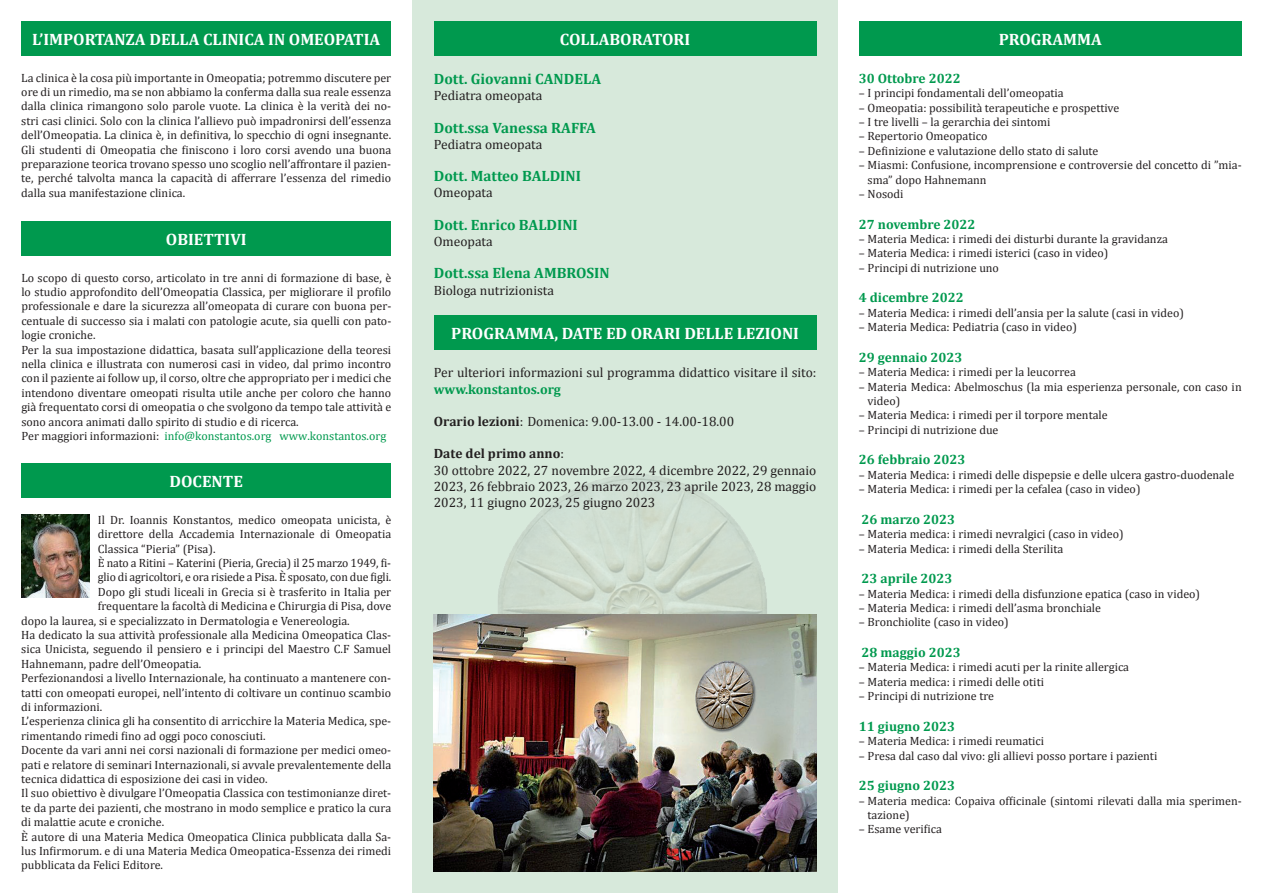
<style>
.page{position:relative;width:1263px;height:893px;background:#fff}
.page>*{position:absolute;margin:0;border:0;box-sizing:border-box;transform-origin:0 0}
.t1{font:700 16.5px "Cambria";color:#fff}
.t2{font:700 15px "Cambria";color:#00994e}
.t3{font:13.5px/16.2px "Cambria";color:#231f20}
.t4{font:700 13.5px "Cambria";color:#00994e}
.t5{font:700 13.5px "Cambria";color:#231f20}
.t6{font:12px/14.4px "Cambria";color:#231f20;text-align:justify}
.t7{font:12px "Cambria";color:#00994e}
.s1{color:#231f20}
.s2{font-weight:700;color:#00994e}
.s3{font-weight:700}
.s4{font-weight:400}
</style>
<div class="page">
<div style="left:412px;top:0;width:426px;height:893px;background:#d7e9db"></div>
<img style="left:498px;top:474px;width:269px;height:140px">
<div style="left:434px;top:21px;width:382px;height:34px;background:#00994e"></div>
<div style="left:21px;top:21px;width:370px;height:34px;background:#00994e"></div>
<div style="left:21px;top:222px;width:370px;height:34px;background:#00994e"></div>
<div style="left:434px;top:316px;width:382px;height:34px;background:#00994e"></div>
<img style="left:434px;top:614px;width:382px;height:258px">
<div style="left:21px;top:464px;width:370px;height:34px;background:#00994e"></div>
<img style="left:21px;top:514px;width:68px;height:84px">
<div style="left:859px;top:21px;width:383px;height:34px;background:#00994e"></div>
<p class="t1" style="left:32px;top:27px;width:349px">L’IMPORTANZA DELLA CLINICA IN OMEOPATIA</p>
<p class="t1" style="left:560px;top:27px;width:132px">COLLABORATORI</p>
<p class="t6" style="left:21px;top:70px;width:371px">La clinica è la cosa più importante in Omeopatia; potremmo discutere per ore di un rimedio, ma se non abbiamo la conferma dalla sua reale essenza dalla clinica rimangono solo parole vuote. La clinica è la verità dei no&shy;stri casi clinici. Solo con la clinica l’allievo può impadronirsi dell’essenza dell’Omeopatia. La clinica è, in definitiva, lo specchio di ogni insegnante.<br>Gli studenti di Omeopatia che finiscono i loro corsi avendo una buona preparazione teorica trovano spesso uno scoglio nell’affrontare il pazien&shy;te, perché talvolta manca la capacità di afferrare l’essenza del rimedio dalla sua manifestazione clinica.</p>
<p class="t1" style="left:166px;top:228px;width:82px">OBIETTIVI</p>
<p class="t6" style="left:21px;top:270px;width:371px">Lo scopo di questo corso, articolato in tre anni di formazione di base, è lo studio approfondito dell’Omeopatia Classica, per migliorare il profilo professionale e dare la sicurezza all’omeopata di curare con buona per&shy;centuale di successo sia i malati con patologie acute, sia quelli con pato&shy;logie croniche.</p>
<p class="t6" style="left:21px;top:342px;width:371px">Per la sua impostazione didattica, basata sull’applicazione della teoresi nella clinica e illustrata con numerosi casi in video, dal primo incontro con il paziente ai follow up, il corso, oltre che appropriato per i medici che intendono diventare omeopati risulta utile anche per coloro che hanno già frequentato corsi di omeopatia o che svolgono da tempo tale attività e sono ancora animati dallo spirito di studio e di ricerca.</p>
<p class="t7" style="left:21px;top:429px;width:366px"><span class="s1">Per maggiori informazioni:</span> info@konstantos.org www.konstantos.org</p>
<p class="t2" style="left:434px;top:68px;width:169px">Dott. Giovanni CANDELA</p>
<p class="t3" style="left:434px;top:87px;width:110px">Pediatra omeopata</p>
<p class="t2" style="left:434px;top:117px;width:164px">Dott.ssa Vanessa RAFFA</p>
<p class="t3" style="left:434px;top:136px;width:110px">Pediatra omeopata</p>
<p class="t2" style="left:434px;top:165px;width:149px">Dott. Matteo BALDINI</p>
<p class="t3" style="left:434px;top:185px;width:61px">Omeopata</p>
<p class="t2" style="left:434px;top:214px;width:146px">Dott. Enrico BALDINI</p>
<p class="t3" style="left:434px;top:233px;width:61px">Omeopata</p>
<p class="t2" style="left:434px;top:263px;width:177px">Dott.ssa Elena AMBROSIN</p>
<p class="t3" style="left:434px;top:282px;width:122px">Biologa nutrizionista</p>
<p class="t1" style="left:451px;top:322px;width:349px">PROGRAMMA, DATE ED ORARI DELLE LEZIONI</p>
<p class="t3" style="left:434px;top:365px;width:384px">Per ulteriori informazioni sul programma didattico visitare il sito: <span class="s2">www.konstantos.org</span></p>
<p class="t3" style="left:434px;top:413px;width:302px"><span class="s3">Orario lezioni</span>: Domenica: 9.00-13.00 - 14.00-18.00</p>
<p class="t5" style="left:434px;top:444px;width:132px">Date del primo anno<span class="s4">:</span></p>
<p class="t3" style="left:434px;top:462px;width:384px;text-align:justify">30 ottobre 2022, 27 novembre 2022, 4 dicembre 2022, 29 gennaio 2023, 26 febbraio 2023, 26 marzo 2023, 23 aprile 2023, 28 maggio 2023, 11 giugno 2023, 25 giugno 2023</p>
<p class="t1" style="left:169px;top:470px;width:75px">DOCENTE</p>
<p class="t6" style="left:98px;top:512px;width:295px">Il Dr. Ioannis Konstantos, medico omeopata unicista, è direttore della Accademia Internazionale di Omeopatia Classica “Pieria” (Pisa).</p>
<p class="t6" style="left:98px;top:556px;width:295px">È nato a Ritini – Katerini (Pieria, Grecia) il 25 marzo 1949, fi&shy;glio di agricoltori, e ora risiede a Pisa. È sposato, con due figli.</p>
<p class="t6" style="left:98px;top:584px;width:295px">Dopo gli studi liceali in Grecia si è trasferito in Italia per</p>
<p class="t6" style="left:98px;top:599px;width:295px">frequentare la facoltà di Medicina e Chirurgia di Pisa, dove</p>
<p class="t6" style="left:21px;top:613px;width:330px">dopo la laurea, si e specializzato in Dermatologia e Venereologia.</p>
<p class="t6" style="left:21px;top:628px;width:371px">Ha dedicato la sua attività professionale alla Medicina Omeopatica Clas&shy;sica Unicista, seguendo il pensiero e i principi del Maestro C.F Samuel Hahnemann, padre dell’Omeopatia.</p>
<p class="t6" style="left:21px;top:671px;width:371px">Perfezionandosi a livello Internazionale, ha continuato a mantenere con&shy;tatti con omeopati europei, nell’intento di coltivare un continuo scambio di informazioni.</p>
<p class="t6" style="left:21px;top:714px;width:371px">L’esperienza clinica gli ha consentito di arricchire la Materia Medica, spe&shy;rimentando rimedi fino ad oggi poco conosciuti.</p>
<p class="t6" style="left:21px;top:743px;width:371px">Docente da vari anni nei corsi nazionali di formazione per medici omeo&shy;pati e relatore di seminari Internazionali, si avvale prevalentemente della tecnica didattica di esposizione dei casi in video.</p>
<p class="t6" style="left:21px;top:786px;width:371px">Il suo obiettivo è divulgare l’Omeopatia Classica con testimonianze diret&shy;te da parte dei pazienti, che mostrano in modo semplice e pratico la cura di malattie acute e croniche.</p>
<p class="t6" style="left:21px;top:829px;width:371px">È autore di una Materia Medica Omeopatica Clinica pubblicata dalla Sa&shy;lus Infirmorum. e di una Materia Medica Omeopatica-Essenza dei rimedi pubblicata da Felici Editore.</p>
<p class="t1" style="left:999px;top:27px;width:105px">PROGRAMMA</p>
<p class="t4" style="left:859px;top:69px;width:103px">30 Ottobre 2022</p>
<p class="t6" style="left:859px;top:86px;width:206px">– I principi fondamentali dell’omeopatia</p>
<p class="t6" style="left:859px;top:100px;width:262px">– Omeopatia: possibilità terapeutiche e prospettive</p>
<p class="t6" style="left:859px;top:115px;width:193px">– I tre livelli – la gerarchia dei sintomi</p>
<p class="t6" style="left:859px;top:129px;width:130px">– Repertorio Omeopatico</p>
<p class="t6" style="left:859px;top:143px;width:241px">– Definizione e valutazione dello stato di salute</p>
<p class="t6" style="left:867px;top:158px;width:376px;text-indent:-9px">– Miasmi: Confusione, incomprensione e controversie del concetto di ”mia&shy;sma” dopo Hahnemann</p>
<p class="t6" style="left:859px;top:187px;width:46px">– Nosodi</p>
<p class="t4" style="left:859px;top:214px;width:118px">27 novembre 2022</p>
<p class="t6" style="left:859px;top:232px;width:311px">– Materia Medica: i rimedi dei disturbi durante la gravidanza</p>
<p class="t6" style="left:859px;top:246px;width:251px">– Materia Medica: i rimedi isterici (caso in video)</p>
<p class="t6" style="left:859px;top:260px;width:142px">– Principi di nutrizione uno</p>
<p class="t4" style="left:859px;top:288px;width:106px">4 dicembre 2022</p>
<p class="t6" style="left:859px;top:305px;width:327px">– Materia Medica: i rimedi dell’ansia per la salute (casi in video)</p>
<p class="t6" style="left:859px;top:320px;width:220px">– Materia Medica: Pediatria (caso in video)</p>
<p class="t4" style="left:859px;top:348px;width:105px">29 gennaio 2023</p>
<p class="t6" style="left:859px;top:365px;width:218px">– Materia Medica: i rimedi per la leucorrea</p>
<p class="t6" style="left:867px;top:379px;width:376px;text-indent:-9px">– Materia Medica: Abelmoschus (la mia esperienza personale, con caso in video)</p>
<p class="t6" style="left:859px;top:408px;width:250px">– Materia Medica: i rimedi per il torpore mentale</p>
<p class="t6" style="left:859px;top:422px;width:141px">– Principi di nutrizione due</p>
<p class="t4" style="left:859px;top:450px;width:108px">26 febbraio 2023</p>
<p class="t6" style="left:859px;top:467px;width:377px">– Materia Medica: i rimedi delle dispepsie e delle ulcera gastro-duodenale</p>
<p class="t6" style="left:859px;top:482px;width:283px">– Materia Medica: i rimedi per la cefalea (caso in video)</p>
<p class="t4" style="left:861px;top:510px;width:95px">26 marzo 2023</p>
<p class="t6" style="left:859px;top:527px;width:266px">– Materia medica: i rimedi nevralgici (caso in video)</p>
<p class="t6" style="left:859px;top:541px;width:206px">– Materia Medica: i rimedi della Sterilita</p>
<p class="t4" style="left:861px;top:569px;width:92px">23 aprile 2023</p>
<p class="t6" style="left:859px;top:586px;width:343px">– Materia Medica: i rimedi della disfunzione epatica (caso in video)</p>
<p class="t6" style="left:859px;top:601px;width:244px">– Materia Medica: i rimedi dell’asma bronchiale</p>
<p class="t6" style="left:859px;top:615px;width:151px">– Bronchiolite (caso in video)</p>
<p class="t4" style="left:861px;top:643px;width:101px">28 maggio 2023</p>
<p class="t6" style="left:859px;top:660px;width:272px">– Materia Medica: i rimedi acuti per la rinite allergica</p>
<p class="t6" style="left:859px;top:674px;width:187px">– Materia medica: i rimedi delle otiti</p>
<p class="t6" style="left:859px;top:689px;width:137px">– Principi di nutrizione tre</p>
<p class="t4" style="left:859px;top:717px;width:98px">11 giugno 2023</p>
<p class="t6" style="left:859px;top:734px;width:187px">– Materia Medica: i rimedi reumatici</p>
<p class="t6" style="left:859px;top:748px;width:300px">– Presa dal caso dal vivo: gli allievi posso portare i pazienti</p>
<p class="t4" style="left:859px;top:776px;width:98px">25 giugno 2023</p>
<p class="t6" style="left:867px;top:793px;width:376px;text-indent:-9px">– Materia medica: Copaiva officinale (sintomi rilevati dalla mia sperimen&shy;tazione)</p>
<p class="t6" style="left:859px;top:822px;width:85px">– Esame verifica</p>
</div>
